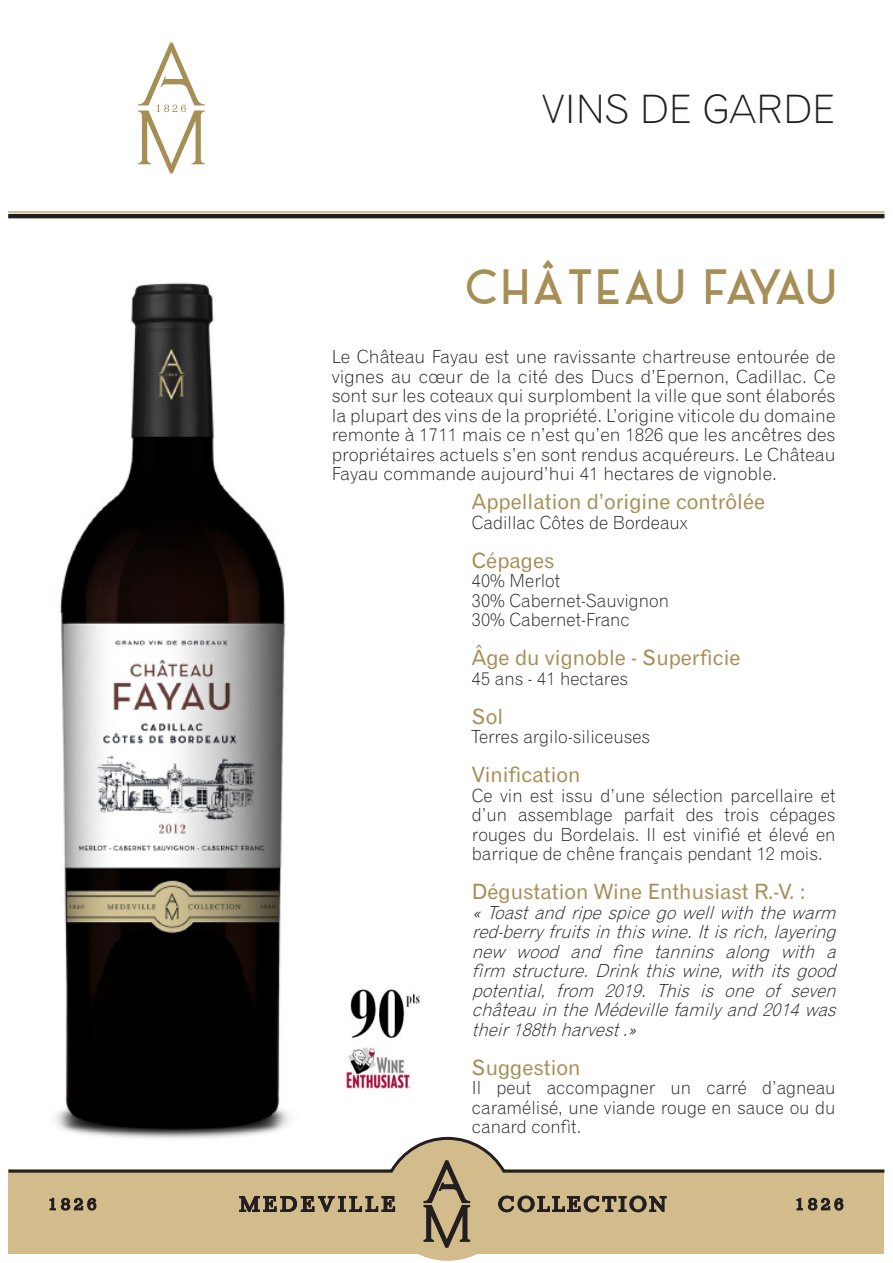
<style>
.page{position:relative;width:893px;height:1263px;background:#fff}
.page>*{position:absolute;margin:0;border:0;box-sizing:border-box;transform-origin:0 0}
.t1{font:43.5px "Alpaca Scarlett Demo";letter-spacing:.07em;color:#a68f57}
.t2{font:39px "Gothic 720 BT Light B";color:#231f20;scale:1.04 1}
.t3{font:21px "Gothic 720 BT Roman B";color:#a68f57}
.t4{font:18px/19.5px "Gothic 720 BT Light B";color:#231f20;text-align:justify;scale:1.04 1}
.t5{font:18px/19.5px "Gothic 720 BT Light B";color:#231f20;text-align:justify}
.t6{font:italic 18px/19.5px "Gothic 720 BT Light B";color:#231f20;text-align:justify}
</style>
<div class="page">
<div style="left:9px;top:1170px;width:875px;height:84px;background:#d3bc8b"></div>
<div style="left:383px;top:1138px;width:129px;height:123px;background:#d3bc8b;border-radius:50%"></div>
<svg style="left:8px;top:1136px;width:877px;height:112px"></svg>
<hr style="left:8px;top:214px;width:876px;height:4px;background:#231f20">
<img style="left:46px;top:282px;width:300px;height:865px">
<svg style="left:138px;top:43px;width:67px;height:130px"></svg>
<hr style="left:8px;top:211px;width:876px;height:2px;background:#d3bc8b">
<img style="left:309px;top:957px;width:111px;height:156px">
<p class="t2" style="left:542px;top:85px;width:284px">VINS DE GARDE</p>
<p class="t1" style="left:466px;top:258px;width:371px">CHÂTEAU FAYAU</p>
<p class="t4" style="left:332px;top:347px;width:486px">Le Château Fayau est une ravissante chartreuse entourée de vignes au cœur de la cité des Ducs d’Epernon, Cadillac. Ce sont sur les coteaux qui surplombent la ville que sont élaborés la plupart des vins de la propriété. L’origine viticole du domaine remonte à 1711 mais ce n’est qu’en 1826 que les ancêtres des propriétaires actuels s’en sont rendus acquéreurs. Le Château Fayau commande aujourd’hui 41 hectares de vignoble.</p>
<p class="t3" style="left:472px;top:489px;width:295px">Appellation d’origine contrôlée</p>
<p class="t5" style="left:472px;top:512px;width:217px">Cadillac Côtes de Bordeaux</p>
<p class="t3" style="left:472px;top:547px;width:84px">Cépages</p>
<p class="t5" style="left:472px;top:571px;width:90px">40% Merlot</p>
<p class="t5" style="left:472px;top:590px;width:199px">30% Cabernet-Sauvignon</p>
<p class="t5" style="left:472px;top:610px;width:159px">30% Cabernet-Franc</p>
<p class="t3" style="left:472px;top:645px;width:270px">Âge du vignoble - Superficie</p>
<p class="t5" style="left:472px;top:668px;width:158px">45 ans - 41 hectares</p>
<p class="t3" style="left:472px;top:703px;width:33px">Sol</p>
<p class="t5" style="left:472px;top:727px;width:180px">Terres argilo-siliceuses</p>
<p class="t3" style="left:472px;top:762px;width:110px">Vinification</p>
<p class="t5" style="left:472px;top:785px;width:365px">Ce vin est issu d’une sélection parcellaire et d’un assemblage parfait des trois cépages rouges du Bordelais. Il est vinifié et élevé en barrique de chêne français pendant 12 mois.</p>
<p class="t3" style="left:472px;top:879px;width:335px">Dégustation Wine Enthusiast R.-V. :</p>
<p class="t6" style="left:472px;top:902px;width:371px">«Toastandripespicegowellwiththewarm red-berryfruitsinthiswine.Itisrich,layering new wood and fine tannins along with a firm structure. Drink this wine, with its good potential, from 2019. This is one of seven châteauintheMédevillefamilyand2014was their188thharvest.»</p>
<p class="t3" style="left:472px;top:1054px;width:110px">Suggestion</p>
<p class="t5" style="left:472px;top:1078px;width:365px">Il peut accompagner un carré d’agneau caramélisé, une viande rouge en sauce ou du canard confit.</p>
</div>
